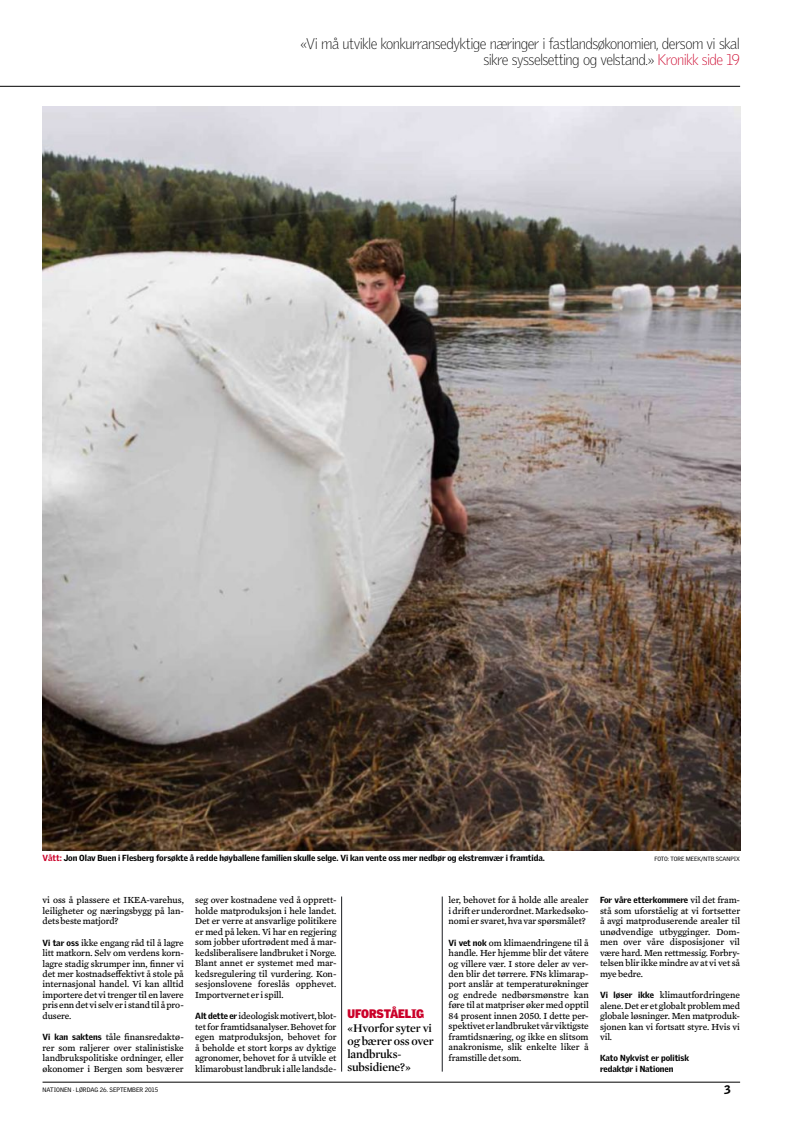
<style>
.page{position:relative;width:794px;height:1134px;background:#fff}
.page>*{position:absolute;margin:0;border:0;box-sizing:border-box;transform-origin:0 0}
.t1{font:100 15px/16.5px "Griffith Gothic";letter-spacing:-.035em;color:#000;text-align:right}
.t2{font:600 12px/13.2px "Mercury Display";letter-spacing:-.015em;color:#000}
.t3{font:900 12px "Griffith Gothic";letter-spacing:-.015em;color:#cb0029}
.t4{font:900 12px "Griffith Gothic";color:#000}
.t5{font:9.5px/10.5px "Mercury Text G4";letter-spacing:-.01em;color:#000;text-align:justify}
.t6{font:900 8.6px/10.5px "Griffith Gothic";letter-spacing:-.005em;color:#000}
.t7{font:6.2px "Griffith Gothic";color:#000}
.t8{font:6px "Griffith Gothic";color:#000}
.s1{color:#cb0029}
.s2{font-family:"Griffith Gothic";font-weight:900;font-size:8.6px}
.s3{font-family:"Mercury Text G4";font-weight:400;font-size:9.5px}
</style>
<div class="page">
<hr style="left:0;top:86px;width:740px;height:1px;background:#000">
<hr style="left:442px;top:896px;width:1px;height:176px;background:#1c1e23">
<hr style="left:341px;top:896px;width:1px;height:176px;background:#1c1e23">
<hr style="left:43px;top:1082px;width:697px;height:1px;background:#000">
<img style="left:43px;top:106px;width:697px;height:745px">
<h1 class="t1" style="left:300px;top:35px;width:441px">«Vi må utvikle konkurransedyktige næringer i fastlandsøkonomien, dersom vi skal sikre sysselsetting og velstand.» <span class="s1">Kronikk side 19</span></h1>
<p class="t6" style="left:43px;top:853px;width:504px"><span class="s1">Vått:</span> Jon Olav Buen i Flesberg forsøkte å redde høyballene familien skulle selge. Vi kan vente oss mer nedbør og ekstremvær i framtida.</p>
<p class="t8" style="left:654px;top:856px;width:87px">FOTO: TORE MEEK/NTB SCANPIX</p>
<p class="t5" style="left:43px;top:894px;width:143px">vi oss å plassere et IKEA-varehus, leiligheter og næringsbygg på lan&shy;dets beste matjord?</p>
<p class="t5" style="left:43px;top:936px;width:143px"><span class="s2">Vi tar oss</span> ikke engang råd til å lagre litt matkorn. Selv om verdens korn&shy;lagre stadig skrumper inn, finner vi det mer kostnadseffektivt å stole på internasjonal handel. Vi kan alltid importere det vi trenger til en lavere pris enn det vi selv er i stand til å pro&shy;dusere.</p>
<p class="t5" style="left:43px;top:1031px;width:143px"><span class="s2">Vi kan saktens</span> tåle finansredaktø&shy;rer som raljerer over stalinistiske landbrukspolitiske ordninger, eller økonomer i Bergen som besværer</p>
<p class="t5" style="left:195px;top:894px;width:143px">seg over kostnadene ved å opprett&shy;holde matproduksjon i hele landet.<br>Det er verre at ansvarlige politikere er med på leken. Vi har en regjering som jobber ufortrødent med å mar&shy;kedsliberalisere landbruket i Norge.<br>Blant annet er systemet med mar&shy;kedsregulering til vurdering. Kon&shy;sesjonslovene foreslås opphevet.<br>Importvernet er i spill.</p>
<p class="t5" style="left:195px;top:1010px;width:143px"><span class="s2">Alt dette er</span> ideologisk motivert, blot&shy;tet for framtidsanalyser. Behovet for egen matproduksjon, behovet for å beholde et stort korps av dyktige agronomer, behovet for å utvikle et klimarobust landbruk i alle landsde-</p>
<p class="t3" style="left:347px;top:1007px;width:78px">UFORSTÅELIG</p>
<p class="t2" style="left:347px;top:1021px;width:88px">«Hvorfor syter vi og bærer oss over landbruks&shy;subsidiene?»</p>
<p class="t5" style="left:448px;top:894px;width:142px">ler, behovet for å holde alle arealer i drift er underordnet. Markedsøko&shy;nomi er svaret, hva var spørsmålet?</p>
<p class="t5" style="left:448px;top:936px;width:142px"><span class="s2">Vi vet nok</span> om klimaendringene til å handle. Her hjemme blir det våtere og villere vær. I store deler av ver&shy;den blir det tørrere. FNs klimarap&shy;port anslår at temperaturøkninger og endrede nedbørsmønstre kan føre til at matpriser øker med opptil 84 prosent innen 2050. I dette per&shy;spektivet er landbruket vår viktigste framtidsnæring, og ikke en slitsom anakronisme, slik enkelte liker å framstille det som.</p>
<p class="t6" style="left:600px;top:895px;width:142px">For våre etterkommere <span class="s3">vil det fram-</span></p>
<p class="t5" style="left:600px;top:905px;width:142px">stå som uforståelig at vi fortsetter å avgi matproduserende arealer til unødvendige utbygginger. Dom&shy;men over våre disposisjoner vil være hard. Men rettmessig. Forbry&shy;telsen blir ikke mindre av at vi vet så mye bedre.</p>
<p class="t5" style="left:600px;top:989px;width:142px"><span class="s2">Vi løser ikke</span> klimautfordringene alene. Det er et globalt problem med globale løsninger. Men matproduk&shy;sjonen kan vi fortsatt styre. Hvis vi vil.</p>
<p class="t6" style="left:600px;top:1053px;width:90px">Kato Nykvist er politisk redaktør i Nationen</p>
<p class="t7" style="left:43px;top:1086px;width:117px">NATIONEN · LØRDAG 26. SEPTEMBER 2015</p>
<p class="t4" style="left:724px;top:1083px;width:8px">3</p>
</div>
